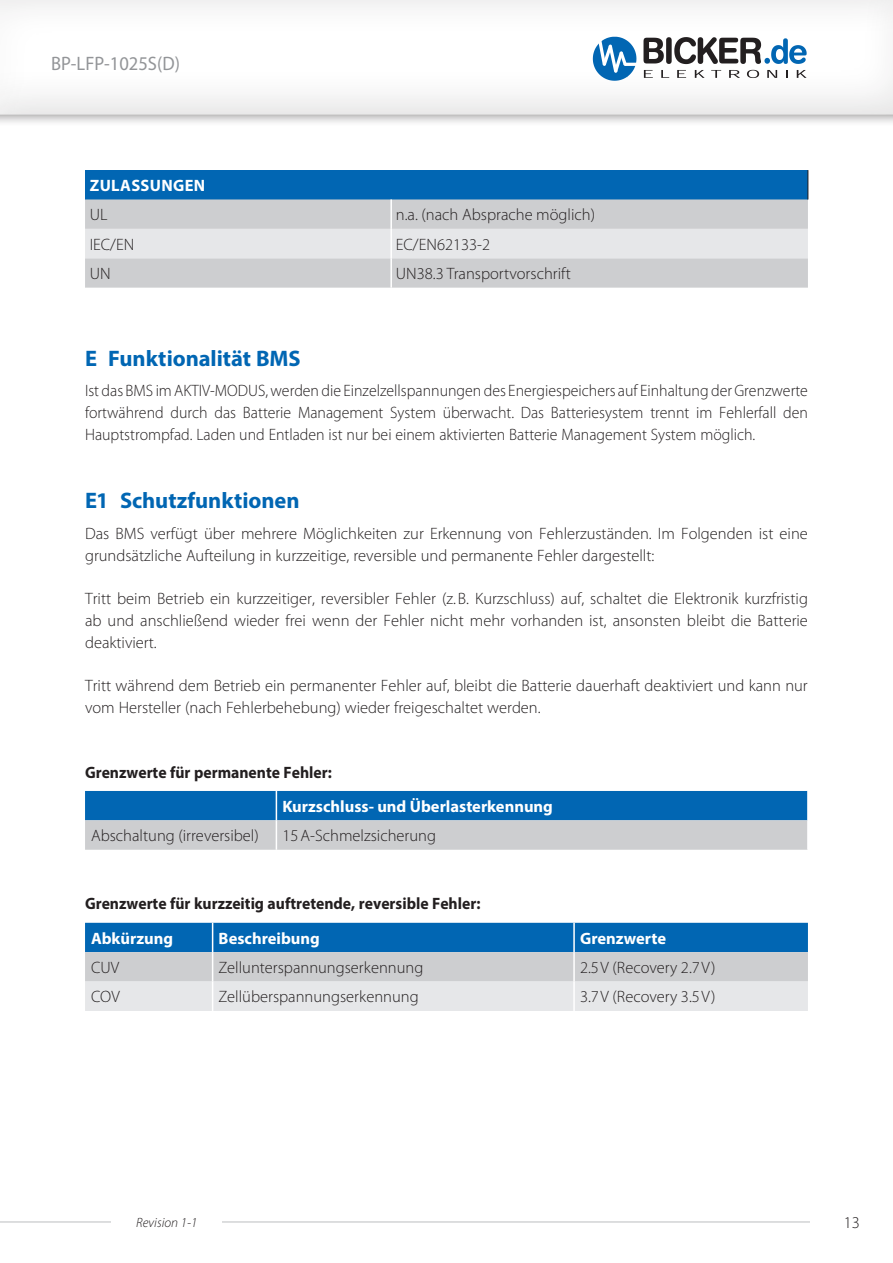
<style>
.page{position:relative;width:893px;height:1263px;background:#fff}
.page>*{position:absolute;margin:0;border:0;box-sizing:border-box;transform-origin:0 0}
.t1{font:700 22.5px "Myriad Pro";letter-spacing:-.005em;color:#0166b3}
.t2{font:19.5px "Myriad Pro";color:#939598;scale:.95 1}
.t3{font:300 16.5px/21.8px "Myriad Pro";color:#231f20}
.t4{font:300 16.5px/21.8px "Myriad Pro";color:#231f20;text-align:justify;scale:.96 1}
.t5{font:700 16.5px "Myriad Pro";color:#231f20;scale:.95 1}
.t6{font:700 16.5px "Myriad Pro";color:#fff}
.t7{font:700 16.5px "Myriad Pro";letter-spacing:.02em;color:#fff}
.t8{font:italic 300 13.5px "Myriad Pro";color:#231f20}
</style>
<div class="page">
<div style="left:0;top:0;width:893px;height:127px;background:#231f20;opacity:.5"></div>
<div style="left:0;top:0;width:893px;height:116px;background:#231f20;opacity:.25"></div>
<svg style="left:593px;top:37px;width:214px;height:44px"></svg>
<hr style="left:0;top:1221px;width:829px;height:1px;background:#bcbdc0">
<div style="left:112px;top:1180px;width:110px;height:83px;background:#fff"></div>
<div style="left:810px;top:1180px;width:83px;height:83px;background:#fff"></div>
<svg style="left:85px;top:923px;width:723px;height:88px;background:#92b4cf"></svg>
<hr style="left:573px;top:952px;width:2px;height:29px;background:#fff">
<hr style="left:212px;top:981px;width:1px;height:30px;background:#fff">
<hr style="left:573px;top:981px;width:2px;height:30px;background:#fff">
<svg style="left:85px;top:791px;width:722px;height:59px;background:#689bc2"></svg>
<hr style="left:276px;top:820px;width:1px;height:30px;background:#fff">
<div style="left:85px;top:170px;width:723px;height:29px;background:#0166b3"></div>
<div style="left:85px;top:199px;width:723px;height:89px;background:#cdced0"></div>
<div style="left:85px;top:229px;width:723px;height:29px;background:#e6e7e9"></div>
<hr style="left:390px;top:199px;width:2px;height:30px;background:#fff">
<hr style="left:390px;top:229px;width:2px;height:29px;background:#fff">
<hr style="left:390px;top:258px;width:2px;height:30px;background:#fff">
<svg style="left:808px;top:170px;width:1px;height:29px"></svg>
<p class="t2" style="left:51px;top:51px;width:137px">BP-LFP-1025S(D)</p>
<p class="t7" style="left:90px;top:175px;width:117px">ZULASSUNGEN</p>
<p class="t3" style="left:90px;top:204px;width:19px">UL</p>
<p class="t3" style="left:396px;top:204px;width:201px">n.a. (nach Absprache möglich)</p>
<p class="t3" style="left:90px;top:233px;width:46px">IEC/EN</p>
<p class="t3" style="left:396px;top:233px;width:96px">EC/EN62133-2</p>
<p class="t3" style="left:90px;top:263px;width:22px">UN</p>
<p class="t3" style="left:396px;top:263px;width:176px">UN38.3 Transportvorschrift</p>
<h1 class="t1" style="left:85px;top:343px;width:217px">E Funktionalität BMS</h1>
<p class="t4" style="left:85px;top:380px;width:755px">Ist das BMS im AKTIV-MODUS, werden die Einzelzellspannungen des Energiespeichers auf Einhaltung der Grenzwerte fortwährend durch das Batterie Management System überwacht. Das Batteriesystem trennt im Fehlerfall den Hauptstrompfad. Laden und Entladen ist nur bei einem aktivierten Batterie Management System möglich.</p>
<h1 class="t1" style="left:85px;top:486px;width:216px">E1 Schutzfunktionen</h1>
<p class="t3" style="left:85px;top:522px;width:724px">Das BMS verfügt über mehrere Möglichkeiten zur Erkennung von Fehlerzuständen. Im Folgenden ist eine grundsätzliche Aufteilung in kurzzeitige, reversible und permanente Fehler dargestellt:</p>
<p class="t3" style="left:85px;top:588px;width:724px;text-align:justify">Tritt beim Betrieb ein kurzzeitiger, reversibler Fehler (z.B. Kurzschluss) auf, schaltet die Elektronik kurzfristig ab und anschließend wieder frei wenn der Fehler nicht mehr vorhanden ist, ansonsten bleibt die Batterie deaktiviert.</p>
<p class="t3" style="left:85px;top:675px;width:724px">Tritt während dem Betrieb ein permanenter Fehler auf, bleibt die Batterie dauerhaft deaktiviert und kann nur vom Hersteller (nach Fehlerbehebung) wieder freigeschaltet werden.</p>
<p class="t5" style="left:85px;top:762px;width:261px">Grenzwerte für permanente Fehler:</p>
<p class="t6" style="left:282px;top:795px;width:272px">Kurzschluss- und Überlasterkennung</p>
<p class="t3" style="left:91px;top:825px;width:169px">Abschaltung (irreversibel)</p>
<p class="t3" style="left:282px;top:825px;width:155px">15A-Schmelzsicherung</p>
<p class="t5" style="left:85px;top:892px;width:418px">Grenzwerte für kurzzeitig auftretende, reversible Fehler:</p>
<p class="t6" style="left:91px;top:927px;width:84px">Abkürzung</p>
<p class="t6" style="left:219px;top:927px;width:103px">Beschreibung</p>
<p class="t6" style="left:580px;top:927px;width:87px">Grenzwerte</p>
<p class="t3" style="left:91px;top:956px;width:30px">CUV</p>
<p class="t3" style="left:219px;top:956px;width:206px">Zellunterspannungserkennung</p>
<p class="t3" style="left:580px;top:956px;width:137px">2.5V (Recovery 2.7V)</p>
<p class="t3" style="left:91px;top:986px;width:30px">COV</p>
<p class="t3" style="left:219px;top:986px;width:202px">Zellüberspannungserkennung</p>
<p class="t3" style="left:580px;top:986px;width:137px">3.7V (Recovery 3.5V)</p>
<p class="t8" style="left:136px;top:1214px;width:63px">Revision 1-1</p>
<p class="t3" style="left:844px;top:1211px;width:18px">13</p>
</div>
